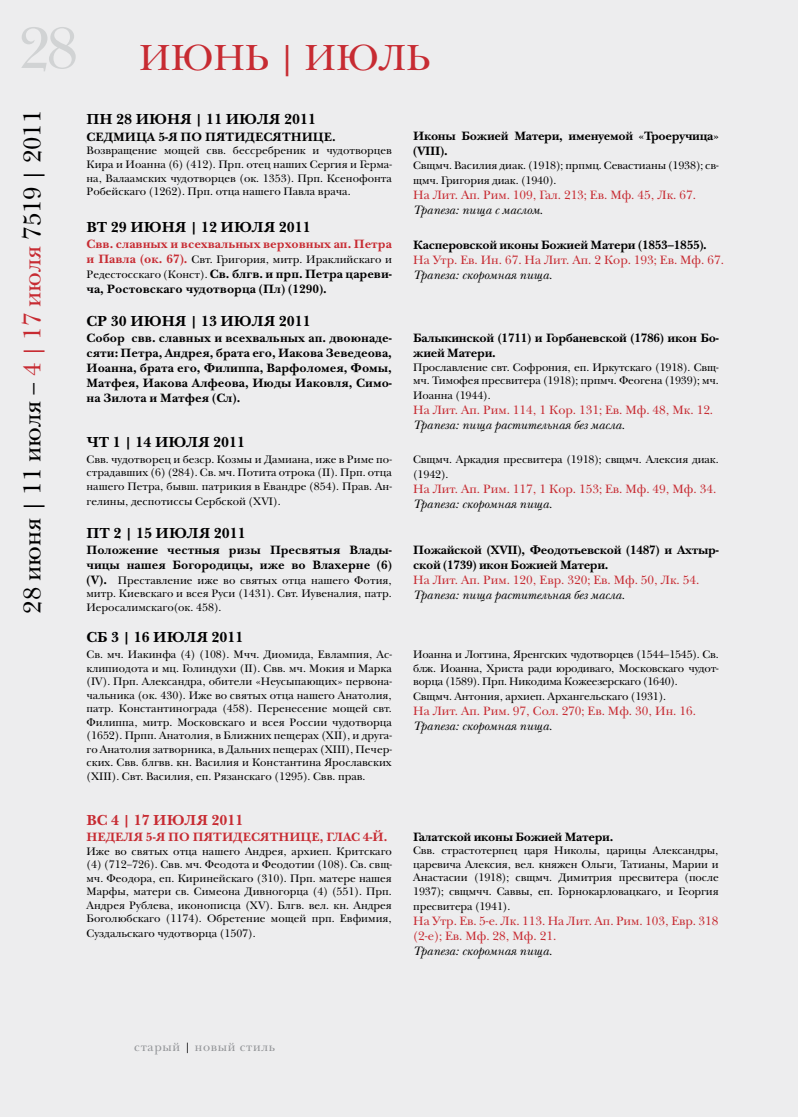
<style>
.page{position:relative;width:798px;height:1117px;background:#fff}
.page>*{position:absolute;margin:0;border:0;box-sizing:border-box;transform-origin:0 0}
.t1{font:60px "New Baskerville C";color:#d1d3d4}
.t2{font:37.5px "New Baskerville C";color:#c72b32}
.t3{font:25px "New Baskerville C";color:#000}
.t4{font:700 15px "New Baskerville C";color:#000}
.t5{font:700 15px "New Baskerville C";color:#c72b32}
.t6{font:700 12.5px/15px "New Baskerville C";color:#000}
.t7{font:12.5px/15px "New Baskerville C";color:#c72b32}
.t8{font:italic 12.5px "New Baskerville C";color:#000}
.t9{font:700 12.5px/15px "New Baskerville C";letter-spacing:-.025em;color:#000}
.t10{font:700 12.5px "New Baskerville C";color:#c72b32}
.t11{font:12.5px "New Baskerville C";letter-spacing:.055em;color:#939598}
.t12{font:11.25px/13.5px "New Baskerville C";letter-spacing:-.01em;color:#000;text-align:justify}
.s1{color:#c72b32}
.s2{font-weight:700;font-size:12.5px;color:#c72b32}
.s3{font-weight:400;font-size:11.25px}
.s4{font-weight:700;font-size:12.5px}
.s5{color:#000}
</style>
<div class="page">
<div style="left:0;top:0;width:797px;height:1116px;background:#ededee"></div>
<hr style="left:797px;top:0;width:1px;height:1116px;background:#ededee">
<h1 class="t1" style="left:18px;top:12px;width:61px">28</h1>
<h2 class="t2" style="left:139px;top:35px;width:293px">ИЮНЬ | ИЮЛЬ</h2>
<h3 class="t3" style="left:17px;top:613px;width:505px;rotate:-90deg">28 июня | 11 июля – <span class="s1">4 | 17 июля</span> 7519 | 2011</h3>
<h3 class="t4" style="left:86px;top:111px;width:231px">ПН 28 июня | 11 июля 2011</h3>
<p class="t6" style="left:86px;top:129px;width:11px">СЕДМИЦА</p>
<p class="t6" style="left:158px;top:129px;width:179px">5-Я ПО Пятидесятнице.</p>
<p class="t12" style="left:86px;top:144px;width:307px">Возвращение мощей свв. бессребреник и чудотворцев Кира и Иоанна (6) (412). Прп. отец наших Сергия и Герма&shy;на, Валаамских чудотворцев (ок. 1353). Прп. Ксенофонта Робейскаго (1262). Прп. отца нашего Павла врача.</p>
<h3 class="t4" style="left:86px;top:218px;width:226px">ВТ 29 июня | 12 июля 2011</h3>
<p class="t10" style="left:86px;top:237px;width:307px">Свв. славных и всехвальных верховных ап. Петра</p>
<p class="t12" style="left:86px;top:252px;width:307px"><span class="s2">и Павла (ок. 67).</span> Свт. Григория, митр. Ираклийскаго и</p>
<p class="t6" style="left:86px;top:266px;width:307px"><span class="s3">Редестосскаго (Конст).</span> Св. блгв. и прп. Петра цареви&shy;ча, Ростовскаго чудотворца (Пл) (1290).</p>
<p class="t6" style="left:413px;top:129px;width:307px">Иконы Божией Матери, именуемой «Троеручица» (VIII).</p>
<p class="t12" style="left:413px;top:158px;width:307px;line-height:15px">Свщмч. Василия диак. (1918); прпмц. Севастианы (1938); св&shy;щмч. Григория диак. (1940).</p>
<p class="t7" style="left:413px;top:187px;width:284px">На Лит. Ап. Рим. 109, Гал. 213; Ев. Мф. 45, Лк. 67.</p>
<p class="t8" style="left:413px;top:202px;width:131px">Трапеза: пища с маслом.</p>
<p class="t9" style="left:413px;top:237px;width:295px">Касперовской иконы Божией Матери (1853–1855).</p>
<p class="t7" style="left:413px;top:252px;width:312px">На Утр. Ев. Ин. 67. На Лит. Ап. 2 Кор. 193; Ев. Мф. 67.</p>
<p class="t8" style="left:413px;top:267px;width:141px">Трапеза: скоромная пища.</p>
<h3 class="t4" style="left:86px;top:312px;width:226px">СР 30 июня | 13 июля 2011</h3>
<p class="t6" style="left:86px;top:330px;width:307px;text-align:justify">Собор свв. славных и всехвальных ап. двоюнаде&shy;сяти: Петра, Андрея, брата его, Иакова Зеведеова, Иоанна, брата его, Филиппа, Варфоломея, Фомы, Матфея, Иакова Алфеова, Июды Иаковля, Симо&shy;на Зилота и Матфея (Сл).</p>
<p class="t9" style="left:413px;top:330px;width:307px">Балыкинской (1711) и Горбаневской (1786) икон Бо&shy;жией Матери.</p>
<p class="t12" style="left:413px;top:360px;width:307px">Прославление свт. Софрония, еп. Иркутскаго (1918). Свщ&shy;мч. Тимофея пресвитера (1918); прпмч. Феогена (1939); мч.</p>
<p class="t12" style="left:413px;top:389px;width:79px">Иоанна (1944).</p>
<p class="t7" style="left:413px;top:402px;width:301px">На Лит. Ап. Рим. 114, 1 Кор. 131; Ев. Мф. 48, Мк. 12.</p>
<p class="t8" style="left:413px;top:417px;width:213px">Трапеза: пища растительная без масла.</p>
<h3 class="t4" style="left:86px;top:433px;width:160px">ЧТ 1 | 14 июля 2011</h3>
<p class="t12" style="left:86px;top:452px;width:307px">Свв. чудотворец и безср. Козмы и Дамиана, иже в Риме по&shy;страдавших (6) (284). Св. мч. Потита отрока (II). Прп. отца нашего Петра, бывш. патрикия в Евандре (854). Прав. Ан-</p>
<p class="t12" style="left:86px;top:494px;width:195px">гелины, деспотиссы Сербской (XVI).</p>
<h3 class="t4" style="left:86px;top:524px;width:161px">ПТ 2 | 15 июля 2011</h3>
<p class="t6" style="left:86px;top:542px;width:307px">Положение честныя ризы Пресвятыя Влады&shy;чицы нашея Богородицы, иже во Влахерне (6)</p>
<p class="t12" style="left:86px;top:573px;width:307px"><span class="s4">(V).</span> Преставление иже во святых отца нашего Фотия, митр. Киевскаго и всея Руси (1431). Свт. Иувеналия, патр.<br>Иеросалимскаго(ок. 458).</p>
<p class="t12" style="left:413px;top:451px;width:307px;line-height:15px">Свщмч. Аркадия пресвитера (1918); свщмч. Алексия диак. (1942).</p>
<p class="t7" style="left:413px;top:481px;width:304px">На Лит. Ап. Рим. 117, 1 Кор. 153; Ев. Мф. 49, Мф. 34.</p>
<p class="t8" style="left:413px;top:496px;width:141px">Трапеза: скоромная пища.</p>
<p class="t9" style="left:413px;top:542px;width:307px">Пожайской (XVII), Феодотьевской (1487) и Ахтыр&shy;ской (1739) икон Божией Матери.</p>
<p class="t7" style="left:413px;top:572px;width:287px">На Лит. Ап. Рим. 120, Евр. 320; Ев. Мф. 50, Лк. 54.</p>
<p class="t8" style="left:413px;top:587px;width:213px">Трапеза: пища растительная без масла.</p>
<h3 class="t4" style="left:86px;top:628px;width:158px">СБ 3 | 16 июля 2011</h3>
<p class="t12" style="left:86px;top:647px;width:307px">Св. мч. Иакинфа (4) (108). Мчч. Диомида, Евлампия, Ас&shy;клипиодота и мц. Голиндухи (II). Свв. мч. Мокия и Марка (IV). Прп. Александра, обители «Неусыпающих» первона&shy;чальника (ок. 430). Иже во святых отца нашего Анатолия, патр. Константинограда (458). Перенесение мощей свт.<br>Филиппа, митр. Московскаго и всея России чудотворца (1652). Прпп. Анатолия, в Ближних пещерах (XII), и друга&shy;го Анатолия затворника, в Дальних пещерах (XIII), Печер&shy;ских. Свв. блгвв. кн. Василия и Константина Ярославских (XIII). Свт. Василия, еп. Рязанскаго (1295). Свв. прав.</p>
<p class="t12" style="left:413px;top:647px;width:307px">Иоанна и Логгина, Яренгских чудотворцев (1544–1545). Св. блж. Иоанна, Христа ради юродиваго, Московскаго чудот&shy;ворца (1589). Прп. Никодима Кожеезерскаго (1640).</p>
<p class="t12" style="left:413px;top:689px;width:254px">Свщмч. Антония, архиеп. Архангельскаго (1931).</p>
<p class="t7" style="left:413px;top:703px;width:284px">На Лит. Ап. Рим. 97, Сол. 270; Ев. Мф. 30, Ин. 16.</p>
<p class="t8" style="left:413px;top:718px;width:141px">Трапеза: скоромная пища.</p>
<h3 class="t5" style="left:86px;top:811px;width:158px">ВС 4 | 17 июля 2011</h3>
<p class="t10" style="left:86px;top:829px;width:11px">НЕДЕЛЯ</p>
<p class="t10" style="left:146px;top:829px;width:58px">5-Я ПО ПЯТИДЕСЯТНИЦЕ</p>
<p class="t10" style="left:319px;top:829px;width:16px">, ГЛАС</p>
<p class="t10" style="left:363px;top:829px;width:26px">4-Й.</p>
<p class="t12" style="left:86px;top:844px;width:307px">Иже во святых отца нашего Андрея, архиеп. Критскаго (4) (712–726). Свв. мч. Феодота и Феодотии (108). Св. свщ&shy;мч. Феодора, еп. Киринейскаго (310). Прп. матере нашея Марфы, матери св. Симеона Дивногорца (4) (551). Прп.<br>Андрея Рублева, иконописца (XV). Блгв. вел. кн. Андрея Боголюбскаго (1174). Обретение мощей прп. Евфимия,</p>
<p class="t12" style="left:86px;top:926px;width:171px">Суздальскаго чудотворца (1507).</p>
<p class="t6" style="left:413px;top:829px;width:201px">Галатской иконы Божией Матери.</p>
<p class="t12" style="left:413px;top:843px;width:307px">Свв. страстотерпец царя Николы, царицы Александры, царевича Алексия, вел. княжен Ольги, Татианы, Марии и Анастасии (1918); свщмч. Димитрия пресвитера (после 1937); свщмчч. Саввы, еп. Горнокарловацкаго, и Георгия</p>
<p class="t12" style="left:413px;top:899px;width:98px">пресвитера (1941).</p>
<p class="t7" style="left:413px;top:913px;width:307px">На Утр. Ев. 5-е. Лк. 113. На Лит. Ап. Рим. 103, Евр. 318 (2-е); Ев. Мф. 28, Мф. 21.</p>
<p class="t8" style="left:413px;top:943px;width:141px">Трапеза: скоромная пища.</p>
<p class="t11" style="left:134px;top:1038px;width:142px">старый <span class="s5">|</span> новый стиль</p>
</div>
